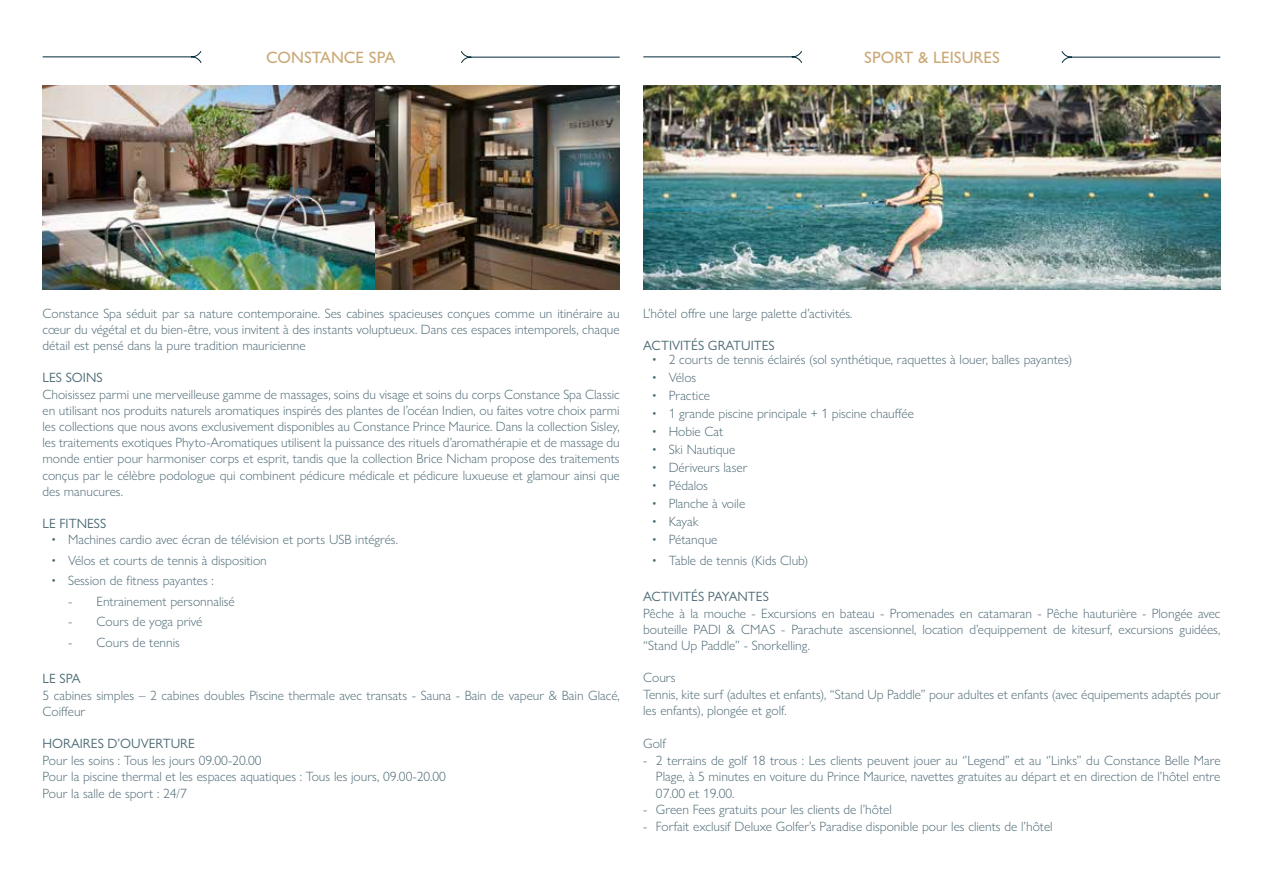
<style>
.page{position:relative;width:1263px;height:893px;background:#fff}
.page>*{position:absolute;margin:0;border:0;box-sizing:border-box;transform-origin:0 0}
.t1{font:500 16.5px "Gill Sans Nova";color:#caa977}
.t2{font:300 13.5px/16.2px "Gill Sans Nova";color:#4d6a75;text-align:justify}
.t3{font:13.5px "Gill Sans Nova";color:#4d6a75}
</style>
<div class="page">
<svg style="left:42px;top:51px;width:578px;height:12px"></svg>
<svg style="left:643px;top:51px;width:578px;height:12px"></svg>
<img style="left:643px;top:85px;width:577px;height:204px">
<img style="left:43px;top:85px;width:577px;height:204px">
<p class="t1" style="left:266px;top:47px;width:131px">CONSTANCE SPA</p>
<p class="t1" style="left:864px;top:47px;width:137px">SPORT &amp; LEISURES</p>
<p class="t2" style="left:43px;top:305px;width:579px">Constance Spa séduit par sa nature contemporaine. Ses cabines spacieuses conçues comme un itinéraire au cœur du végétal et du bien-être, vous invitent à des instants voluptueux. Dans ces espaces intemporels, chaque détail est pensé dans la pure tradition mauricienne</p>
<p class="t3" style="left:43px;top:370px;width:62px">LES SOINS</p>
<p class="t2" style="left:43px;top:386px;width:579px">Choisissez parmi une merveilleuse gamme de massages, soins du visage et soins du corps Constance Spa Classic en utilisant nos produits naturels aromatiques inspirés des plantes de l’océan Indien, ou faites votre choix parmi les collections que nous avons exclusivement disponibles au Constance Prince Maurice. Dans la collection Sisley, les traitements exotiques Phyto-Aromatiques utilisent la puissance des rituels d’aromathérapie et de massage du monde entier pour harmoniser corps et esprit, tandis que la collection Brice Nicham propose des traitements conçus par le célèbre podologue qui combinent pédicure médicale et pédicure luxueuse et glamour ainsi que des manucures.</p>
<p class="t3" style="left:43px;top:515px;width:65px">LE FITNESS</p>
<p class="t2" style="left:51px;top:532px;width:349px">• Machines cardio avec écran de télévision et ports USB intégrés.</p>
<p class="t2" style="left:51px;top:552px;width:217px">• Vélos et courts de tennis à disposition</p>
<p class="t2" style="left:51px;top:572px;width:164px">• Session de fitness payantes :</p>
<p class="t2" style="left:68px;top:593px;width:168px">- Entrainement personnalisé</p>
<p class="t2" style="left:68px;top:613px;width:136px">- Cours de yoga privé</p>
<p class="t2" style="left:68px;top:634px;width:113px">- Cours de tennis</p>
<p class="t3" style="left:43px;top:670px;width:40px">LE SPA</p>
<p class="t2" style="left:43px;top:687px;width:579px">5 cabines simples – 2 cabines doubles Piscine thermale avec transats - Sauna - Bain de vapeur &amp; Bain Glacé,<br>Coiffeur</p>
<p class="t3" style="left:43px;top:735px;width:154px">HORAIRES D’OUVERTURE</p>
<p class="t2" style="left:43px;top:752px;width:405px;text-align:left">Pour les soins : Tous les jours 09.00-20.00<br>Pour la piscine thermal et les espaces aquatiques : Tous les jours, 09.00-20.00<br>Pour la salle de sport : 24/7</p>
<p class="t2" style="left:643px;top:305px;width:211px">L’hôtel offre une large palette d’activités.</p>
<p class="t3" style="left:643px;top:337px;width:133px">ACTIVITÉS GRATUITES</p>
<p class="t2" style="left:652px;top:351px;width:422px">• 2 courts de tennis éclairés (sol synthétique, raquettes à louer, balles payantes)</p>
<p class="t2" style="left:652px;top:369px;width:46px">• Vélos</p>
<p class="t2" style="left:652px;top:387px;width:60px">• Practice</p>
<p class="t2" style="left:652px;top:405px;width:264px">• 1 grande piscine principale + 1 piscine chauffée</p>
<p class="t2" style="left:652px;top:423px;width:73px">• Hobie Cat</p>
<p class="t2" style="left:652px;top:441px;width:85px">• Ski Nautique</p>
<p class="t2" style="left:652px;top:459px;width:97px">• Dériveurs laser</p>
<p class="t2" style="left:652px;top:477px;width:58px">• Pédalos</p>
<p class="t2" style="left:652px;top:495px;width:95px">• Planche à voile</p>
<p class="t2" style="left:652px;top:513px;width:48px">• Kayak</p>
<p class="t2" style="left:652px;top:531px;width:67px">• Pétanque</p>
<p class="t2" style="left:652px;top:552px;width:158px">• Table de tennis (Kids Club)</p>
<p class="t3" style="left:643px;top:589px;width:127px">ACTIVITÉS PAYANTES</p>
<p class="t2" style="left:643px;top:605px;width:579px">Pêche à la mouche - Excursions en bateau - Promenades en catamaran - Pêche hauturière - Plongée avec bouteille PADI &amp; CMAS - Parachute ascensionnel, location d’equippement de kitesurf, excursions guidées, “Stand Up Paddle” - Snorkelling.</p>
<p class="t2" style="left:643px;top:669px;width:579px;text-align:left">Cours<br>Tennis, kite surf (adultes et enfants), “Stand Up Paddle” pour adultes et enfants (avec équipements adaptés pour les enfants), plongée et golf.</p>
<p class="t2" style="left:643px;top:736px;width:24px">Golf</p>
<p class="t2" style="left:656px;top:752px;width:566px;text-indent:-13px">- 2 terrains de golf 18 trous : Les clients peuvent jouer au ‘’Legend’’ et au ‘’Links” du Constance Belle Mare Plage, à 5 minutes en voiture du Prince Maurice, navettes gratuites au départ et en direction de l’hôtel entre 07.00 et 19.00.</p>
<p class="t2" style="left:643px;top:802px;width:250px">- Green Fees gratuits pour les clients de l’hôtel</p>
<p class="t2" style="left:643px;top:818px;width:411px">- Forfait exclusif Deluxe Golfer’s Paradise disponible pour les clients de l’hôtel</p>
</div>
